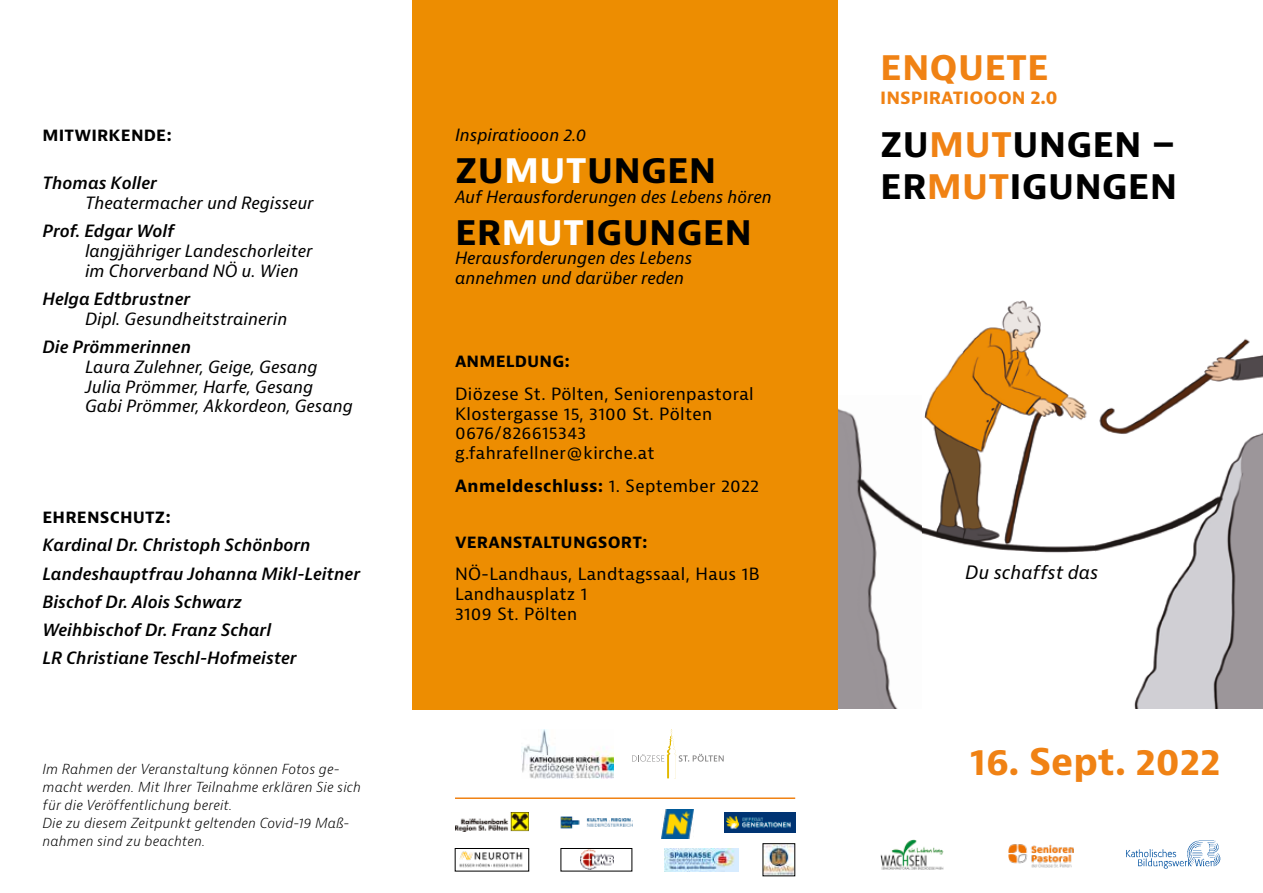
<style>
.page{position:relative;width:1263px;height:893px;background:#fff}
.page>*{position:absolute;margin:0;border:0;box-sizing:border-box;transform-origin:0 0}
.t1{font:700 36px/42px "Bernina Sans";color:#000}
.t2{font:700 36px "Bernina Sans";color:#f08214}
.t3{font:700 18px "Bernina Sans";color:#f08214}
.t4{font:italic 18px "Bernina Sans";color:#000}
.t5{font:italic 16.5px/19.8px "Bernina Sans";color:#000}
.t6{font:italic 600 16.5px/28.3px "Bernina Sans";color:#000}
.t7{font:16.5px/19.8px "Bernina Sans";letter-spacing:.025em;color:#000}
.t8{font:700 16.5px "Bernina Sans";letter-spacing:.01em;color:#000}
.t9{font:italic 300 13.5px/18px "Bernina Sans";letter-spacing:.01em;color:#000}
.s1{color:#fff}
.s2{font-weight:400}
.s3{color:#f08214}
</style>
<div class="page">
<img style="left:921px;top:300px;width:174px;height:253px">
<img style="left:838px;top:408px;width:83px;height:301px">
<img style="left:1095px;top:338px;width:168px;height:371px">
<div style="left:412px;top:0;width:426px;height:709px;background:#ed8d01"></div>
<img style="left:455px;top:812px;width:74px;height:20px">
<img style="left:665px;top:848px;width:74px;height:23px">
<svg style="left:632px;top:729px;width:92px;height:49px"></svg>
<img style="left:724px;top:812px;width:71px;height:20px">
<img style="left:661px;top:809px;width:32px;height:29px">
<img style="left:765px;top:845px;width:28px;height:29px">
<img style="left:459px;top:851px;width:64px;height:17px">
<div style="left:455px;top:848px;width:74px;height:23px;border:1px solid #000"></div>
<img style="left:880px;top:839px;width:64px;height:30px">
<img style="left:1008px;top:844px;width:66px;height:24px">
<img style="left:1126px;top:840px;width:94px;height:29px">
<img style="left:521px;top:729px;width:93px;height:49px">
<img style="left:580px;top:850px;width:33px;height:19px">
<div style="left:561px;top:848px;width:71px;height:23px;border:1px solid #000"></div>
<hr style="left:455px;top:797px;width:340px;height:2px;background:#f08214">
<img style="left:561px;top:816px;width:71px;height:13px">
<p class="t8" style="left:43px;top:124px;width:131px">MITWIRKENDE:</p>
<p class="t6" style="left:43px;top:169px;width:116px">Thomas Koller</p>
<p class="t5" style="left:85px;top:193px;width:230px">Theatermacher und Regisseur</p>
<p class="t6" style="left:43px;top:217px;width:134px">Prof. Edgar Wolf</p>
<p class="t5" style="left:85px;top:241px;width:229px">langjähriger Landeschorleiter im Chorverband NÖ u. Wien</p>
<p class="t6" style="left:43px;top:285px;width:149px">Helga Edtbrustner</p>
<p class="t5" style="left:85px;top:309px;width:204px">Dipl. Gesundheitstrainerin</p>
<p class="t6" style="left:43px;top:333px;width:150px">Die Prömmerinnen</p>
<p class="t5" style="left:85px;top:357px;width:269px">Laura Zulehner, Geige, Gesang<br>Julia Prömmer, Harfe, Gesang<br>Gabi Prömmer, Akkordeon, Gesang</p>
<p class="t8" style="left:43px;top:506px;width:130px">EHRENSCHUTZ:</p>
<p class="t6" style="left:43px;top:531px;width:319px">Kardinal Dr. Christoph Schönborn<br>Landeshauptfrau Johanna Mikl-Leitner<br>Bischof Dr. Alois Schwarz<br>Weihbischof Dr. Franz Scharl<br>LR Christiane Teschl-Hofmeister</p>
<p class="t9" style="left:43px;top:760px;width:320px">Im Rahmen der Veranstaltung können Fotos ge&shy;macht werden. Mit Ihrer Teilnahme erklären Sie sich für die Veröffentlichung bereit.<br>Die zu diesem Zeitpunkt geltenden Covid-19 Maß&shy;nahmen sind zu beachten.</p>
<p class="t5" style="left:455px;top:125px;width:133px">Inspiratiooon 2.0</p>
<h1 class="t1" style="left:455px;top:150px;width:263px">ZU<span class="s1">MUT</span>UNGEN</h1>
<p class="t5" style="left:455px;top:187px;width:318px">Auf Herausforderungen des Lebens hören</p>
<h1 class="t1" style="left:455px;top:211px;width:298px">ER<span class="s1">MUT</span>IGUNGEN</h1>
<p class="t5" style="left:455px;top:249px;width:239px">Herausforderungen des Lebens annehmen und darüber reden</p>
<p class="t8" style="left:455px;top:350px;width:117px">ANMELDUNG:</p>
<p class="t7" style="left:455px;top:384px;width:300px">Diözese St. Pölten, Seniorenpastoral<br>Klostergasse 15, 3100 St. Pölten<br>0676/826615343 g.fahrafellner@kirche.at</p>
<p class="t8" style="left:455px;top:475px;width:306px">Anmeldeschluss: <span class="s2">1. September 2022</span></p>
<p class="t8" style="left:455px;top:531px;width:194px">VERANSTALTUNGSORT:</p>
<p class="t7" style="left:455px;top:565px;width:306px">NÖ-Landhaus, Landtagssaal, Haus 1B<br>Landhausplatz 1<br>3109 St. Pölten</p>
<h1 class="t2" style="left:880px;top:44px;width:170px">ENQUETE</h1>
<p class="t3" style="left:880px;top:86px;width:179px">INSPIRATIOOON 2.0</p>
<h1 class="t1" style="left:880px;top:123px;width:298px">ZU<span class="s3">MUT</span>UNGEN –<br>ER<span class="s3">MUT</span>IGUNGEN</h1>
<p class="t4" style="left:965px;top:561px;width:135px">Du schaffst das</p>
<h1 class="t2" style="left:970px;top:738px;width:252px">16. Sept. 2022</h1>
</div>
